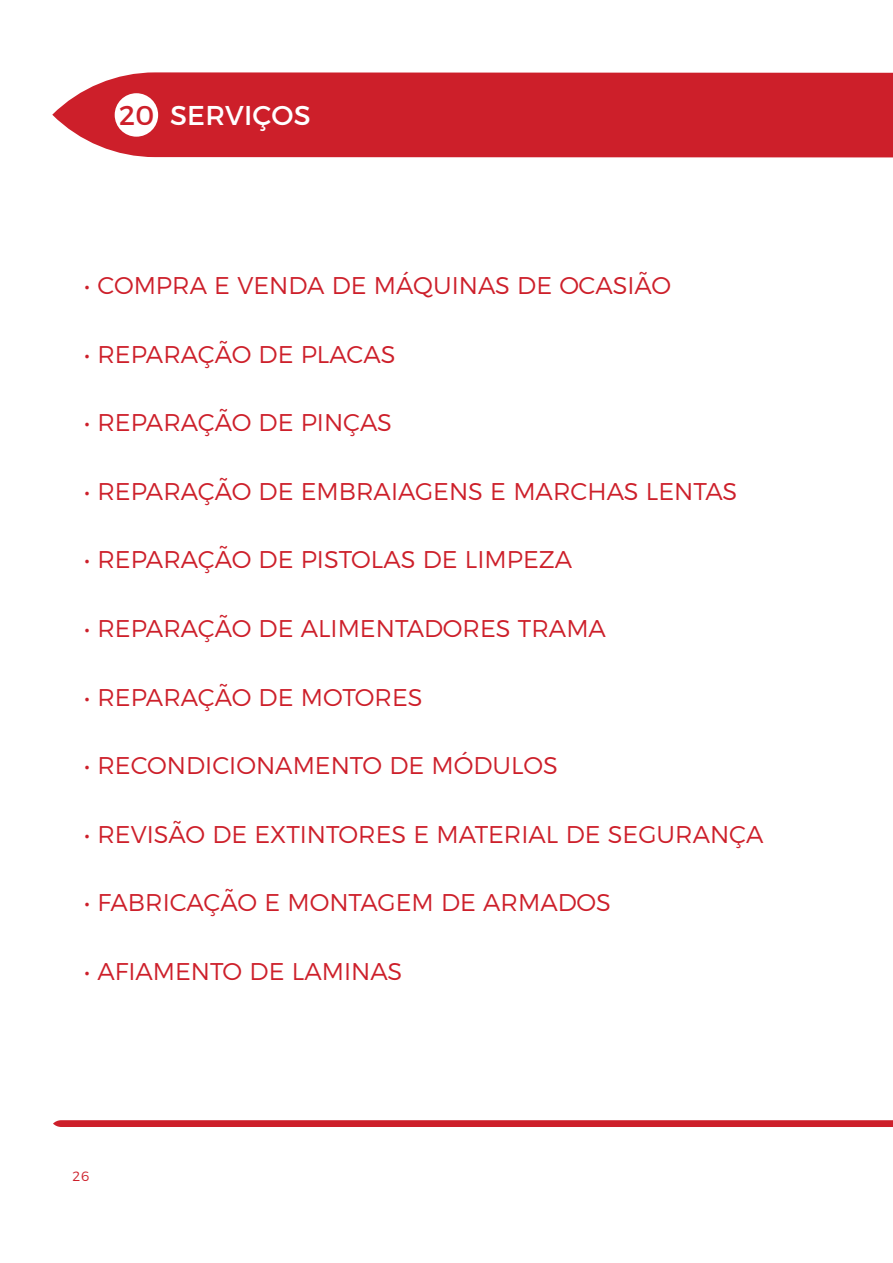
<style>
.page{position:relative;width:893px;height:1263px;background:#fff}
.page>*{position:absolute;margin:0;border:0;box-sizing:border-box;transform-origin:0 0}
.t1{font:27.15px "Montserrat";letter-spacing:.01em;color:#fff}
.t2{font:300 24.15px "Montserrat";color:#cd1f2a}
.t3{font:300 13.5px "Montserrat";color:#cd1f2a}
.s1{color:#cd1f2a}
</style>
<div class="page">
<svg style="left:53px;top:1120px;width:840px;height:7px;background:#ce2631"></svg>
<div style="left:52px;top:72px;width:841px;height:85px;background:#cd1f2a"></div>
<div style="left:115px;top:93px;width:43px;height:44px;background:#fff;border-radius:50%"></div>
<p class="t1" style="left:119px;top:93px;width:193px"><span class="s1">20</span> SERVIÇOS</p>
<p class="t2" style="left:84px;top:267px;width:588px">• COMPRA E VENDA DE MÁQUINAS DE OCASIÃO</p>
<p class="t2" style="left:84px;top:335px;width:313px">• REPARAÇÃO DE PLACAS</p>
<p class="t2" style="left:84px;top:404px;width:309px">• REPARAÇÃO DE PINÇAS</p>
<p class="t2" style="left:84px;top:472px;width:655px">• REPARAÇÃO DE EMBRAIAGENS E MARCHAS LENTAS</p>
<p class="t2" style="left:84px;top:541px;width:489px">• REPARAÇÃO DE PISTOLAS DE LIMPEZA</p>
<p class="t2" style="left:84px;top:609px;width:523px">• REPARAÇÃO DE ALIMENTADORES TRAMA</p>
<p class="t2" style="left:84px;top:678px;width:340px">• REPARAÇÃO DE MOTORES</p>
<p class="t2" style="left:84px;top:747px;width:475px">• RECONDICIONAMENTO DE MÓDULOS</p>
<p class="t2" style="left:84px;top:815px;width:681px">• REVISÃO DE EXTINTORES E MATERIAL DE SEGURANÇA</p>
<p class="t2" style="left:84px;top:884px;width:528px">• FABRICAÇÃO E MONTAGEM DE ARMADOS</p>
<p class="t2" style="left:84px;top:952px;width:320px">• AFIAMENTO DE LAMINAS</p>
<p class="t3" style="left:72px;top:1166px;width:18px">26</p>
</div>
